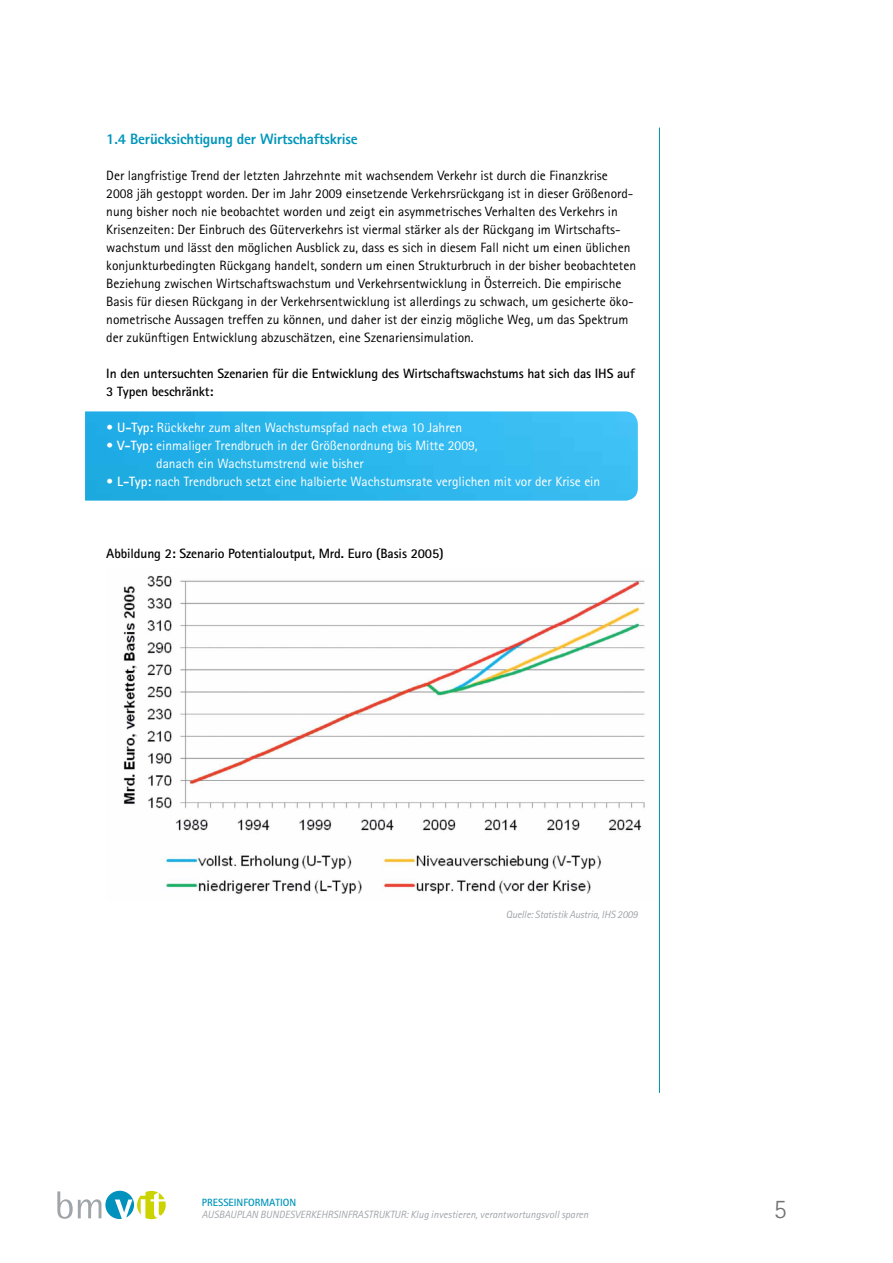
<style>
.page{position:relative;width:893px;height:1263px;background:#fff}
.page>*{position:absolute;margin:0;border:0;box-sizing:border-box;transform-origin:0 0}
.t1{font:300 27px "Rotis Sans Serif";color:#707172}
.t2{font:800 15px "Rotis Sans Serif";letter-spacing:-.015em;color:#0096bb}
.t3{font:13.5px/18px "Rotis Sans Serif";color:#000}
.LI_Label{font:13.5px "Rotis Sans Serif";color:#fff}
.t4{font:700 13.5px/18px "Rotis Sans Serif";letter-spacing:-.01em;color:#000}
.LI_Title{font:13.5px "Rotis Sans Serif";color:#fff}
.t5{font:italic 10.5px "Rotis Sans Serif";color:#a0a5a9}
.t6{font:italic 10.5px "Rotis Sans Serif";letter-spacing:-.025em;color:#a0a5a9}
.t7{font:700 10.5px "Rotis Sans Serif";color:#0096bb}
.s1{font-weight:700}
</style>
<div class="page">
<hr style="left:659px;top:128px;width:1px;height:965px;background:#0096bb">
<img style="left:85px;top:411px;width:553px;height:90px">
<img style="left:123px;top:575px;width:522px;height:319px">
<svg style="left:57px;top:1191px;width:109px;height:28px"></svg>
<h2 class="t2" style="left:106px;top:129px;width:253px">1.4 Berücksichtigung der Wirtschaftskrise</h2>
<p class="t3" style="left:106px;top:166px;width:531px">Der langfristige Trend der letzten Jahrzehnte mit wachsendem Verkehr ist durch die Finanzkrise 2008 jäh gestoppt worden. Der im Jahr 2009 einsetzende Verkehrsrückgang ist in dieser Größenord&shy;nung bisher noch nie beobachtet worden und zeigt ein asymmetrisches Verhalten des Verkehrs in Krisenzeiten: Der Einbruch des Güterverkehrs ist viermal stärker als der Rückgang im Wirtschafts&shy;wachstum und lässt den möglichen Ausblick zu, dass es sich in diesem Fall nicht um einen üblichen konjunkturbedingten Rückgang handelt, sondern um einen Strukturbruch in der bisher beobachteten Beziehung zwischen Wirtschaftswachstum und Verkehrsentwicklung in Österreich. Die empirische Basis für diesen Rückgang in der Verkehrsentwicklung ist allerdings zu schwach, um gesicherte öko&shy;nometrische Aussagen treffen zu können, und daher ist der einzig mögliche Weg, um das Spektrum der zukünftigen Entwicklung abzuschätzen, eine Szenariensimulation.</p>
<p class="t4" style="left:106px;top:364px;width:531px">in den untersuchten szenarien für die entwicklung des Wirtschaftswachstums hat sich das iHs auf<br>3 typen beschränkt:</p>
<p class="LI_Label" style="left:106px;top:419px;width:358px"><span class="s1">• U-typ:</span> Rückkehr zum alten Wachstumspfad nach etwa 10 Jahren</p>
<p class="LI_Label" style="left:106px;top:437px;width:373px"><span class="s1">• V-typ:</span> einmaliger Trendbruch in der Größenordnung bis Mitte 2009,</p>
<p class="LI_Title" style="left:156px;top:455px;width:209px">danach ein Wachstumstrend wie bisher</p>
<p class="LI_Label" style="left:106px;top:473px;width:495px"><span class="s1">• L-typ:</span> nach Trendbruch setzt eine halbierte Wachstumsrate verglichen mit vor der Krise ein</p>
<p class="t4" style="left:106px;top:544px;width:339px">abbildung 2: szenario Potentialoutput, mrd. euro (Basis 2005)</p>
<p class="t6" style="left:506px;top:908px;width:134px">Quelle: statistik austria, ihs 2009</p>
<p class="t7" style="left:202px;top:1195px;width:96px">Presseinformation</p>
<p class="t5" style="left:202px;top:1208px;width:388px">ausbauplan bundesverkehrsinfrastruktur: klug investieren, verantwortungsvoll sparen</p>
<h1 class="t1" style="left:774px;top:1194px;width:14px">5</h1>
</div>
